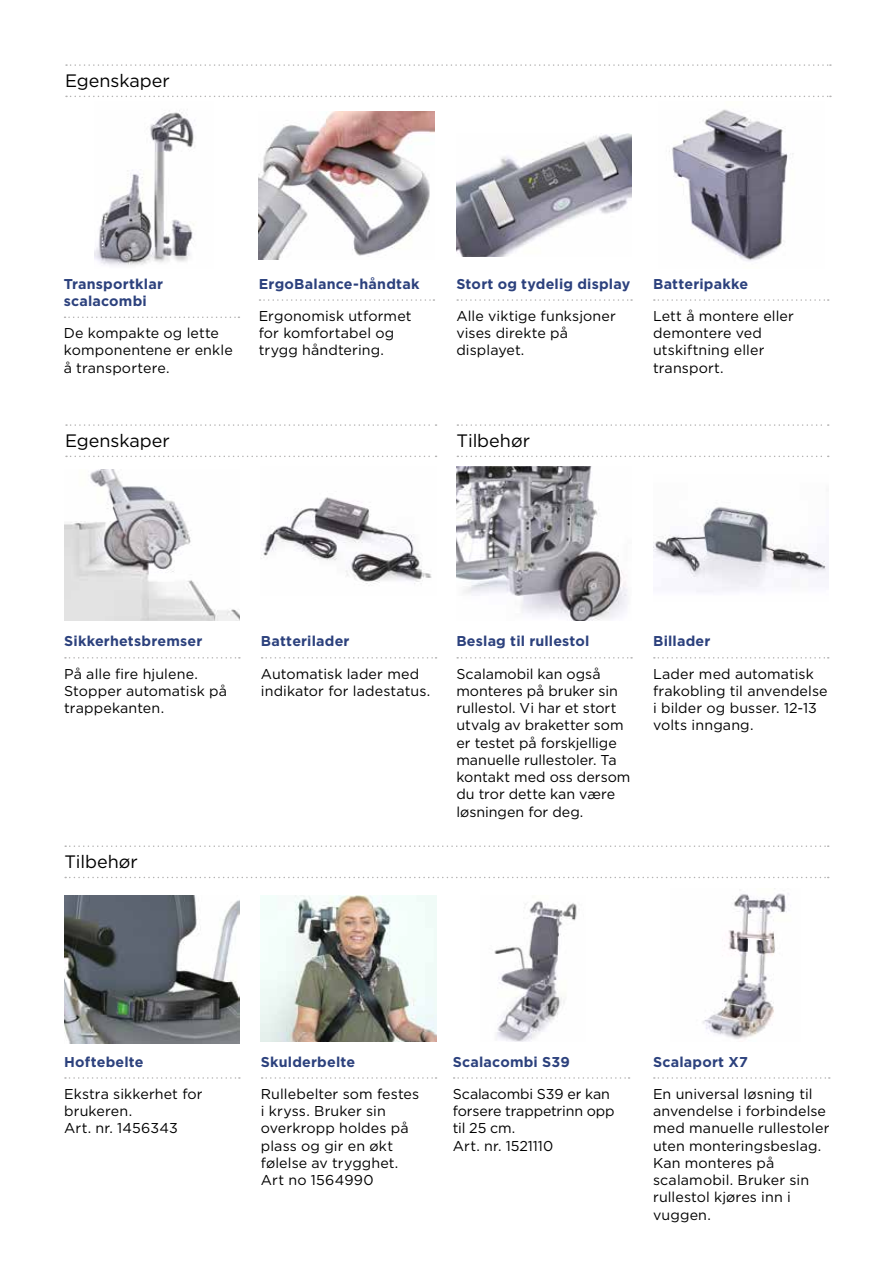
<style>
.page{position:relative;width:893px;height:1263px;background:#fff}
.page>*{position:absolute;margin:0;border:0;box-sizing:border-box;transform-origin:0 0}
.t1{font:18px "Gotham";color:#000}
.t2{font:14.25px/17.2px "Gotham";letter-spacing:.005em;color:#000}
.t3{font:700 14.25px/17.2px "Gotham";letter-spacing:.015em;color:#2c417d}
</style>
<div class="page">
<svg style="left:66px;top:64px;width:765px;height:2px"></svg>
<svg style="left:66px;top:96px;width:765px;height:1px"></svg>
<svg style="left:66px;top:424px;width:371px;height:2px"></svg>
<svg style="left:66px;top:456px;width:371px;height:1px"></svg>
<img style="left:94px;top:110px;width:101px;height:156px">
<svg style="left:65px;top:317px;width:174px;height:1px"></svg>
<img style="left:456px;top:133px;width:176px;height:123px">
<img style="left:64px;top:470px;width:176px;height:151px">
<img style="left:261px;top:497px;width:171px;height:89px">
<img style="left:456px;top:467px;width:172px;height:154px">
<svg style="left:457px;top:657px;width:175px;height:1px"></svg>
<img style="left:669px;top:109px;width:125px;height:152px">
<svg style="left:654px;top:299px;width:175px;height:2px"></svg>
<img style="left:259px;top:112px;width:175px;height:147px">
<svg style="left:259px;top:299px;width:175px;height:2px"></svg>
<svg style="left:457px;top:299px;width:175px;height:2px"></svg>
<svg style="left:65px;top:657px;width:175px;height:1px"></svg>
<svg style="left:262px;top:657px;width:175px;height:1px"></svg>
<img style="left:494px;top:901px;width:83px;height:141px">
<img style="left:261px;top:895px;width:175px;height:147px">
<svg style="left:262px;top:1077px;width:175px;height:2px"></svg>
<svg style="left:454px;top:1077px;width:176px;height:2px"></svg>
<img style="left:702px;top:893px;width:87px;height:146px">
<svg style="left:654px;top:1077px;width:176px;height:2px"></svg>
<img style="left:653px;top:507px;width:175px;height:85px">
<svg style="left:654px;top:657px;width:175px;height:1px"></svg>
<img style="left:64px;top:895px;width:176px;height:148px">
<svg style="left:65px;top:1077px;width:175px;height:2px"></svg>
<svg style="left:457px;top:424px;width:372px;height:2px"></svg>
<svg style="left:457px;top:456px;width:372px;height:1px"></svg>
<svg style="left:65px;top:845px;width:764px;height:2px"></svg>
<svg style="left:65px;top:877px;width:764px;height:1px"></svg>
<p class="t1" style="left:65px;top:69px;width:106px">Egenskaper</p>
<p class="t3" style="left:64px;top:275px;width:101px">Transportklar scalacombi</p>
<p class="t2" style="left:64px;top:324px;width:170px">De kompakte og lette komponentene er enkle å transportere.</p>
<p class="t1" style="left:65px;top:429px;width:106px">Egenskaper</p>
<p class="t3" style="left:259px;top:275px;width:162px">ErgoBalance-håndtak</p>
<p class="t2" style="left:259px;top:307px;width:154px">Ergonomisk utformet for komfortabel og trygg håndtering.</p>
<p class="t3" style="left:456px;top:275px;width:175px">Stort og tydelig display</p>
<p class="t2" style="left:456px;top:307px;width:161px">Alle viktige funksjoner vises direkte på displayet.</p>
<p class="t1" style="left:457px;top:429px;width:75px">Tilbehør</p>
<p class="t3" style="left:653px;top:275px;width:97px">Batteripakke</p>
<p class="t2" style="left:653px;top:307px;width:142px">Lett å montere eller demontere ved utskiftning eller transport.</p>
<p class="t3" style="left:64px;top:633px;width:140px">Sikkerhetsbremser</p>
<p class="t2" style="left:64px;top:665px;width:164px">På alle fire hjulene.<br>Stopper automatisk på trappekanten.</p>
<p class="t1" style="left:64px;top:850px;width:75px">Tilbehør</p>
<p class="t3" style="left:261px;top:633px;width:90px">Batterilader</p>
<p class="t2" style="left:261px;top:665px;width:171px">Automatisk lader med indikator for ladestatus.</p>
<p class="t3" style="left:456px;top:633px;width:135px">Beslag til rullestol</p>
<p class="t2" style="left:456px;top:665px;width:176px">Scalamobil kan også monteres på bruker sin rullestol. Vi har et stort utvalg av braketter som er testet på forskjellige manuelle rullestoler. Ta kontakt med oss dersom du tror dette kan være løsningen for deg.</p>
<p class="t3" style="left:653px;top:633px;width:59px">Billader</p>
<p class="t2" style="left:653px;top:665px;width:176px">Lader med automatisk frakobling til anvendelse i bilder og busser. 12-13 volts inngang.</p>
<p class="t3" style="left:64px;top:1053px;width:81px">Hoftebelte</p>
<p class="t2" style="left:64px;top:1085px;width:140px">Ekstra sikkerhet for brukeren.<br>Art. nr. 1456343</p>
<p class="t3" style="left:261px;top:1053px;width:96px">Skulderbelte</p>
<p class="t2" style="left:261px;top:1085px;width:160px">Rullebelter som festes i kryss. Bruker sin overkropp holdes på plass og gir en økt følelse av trygghet.<br>Art no 1564990</p>
<p class="t3" style="left:453px;top:1053px;width:119px">Scalacombi S39</p>
<p class="t2" style="left:453px;top:1085px;width:163px">Scalacombi S39 er kan forsere trappetrinn opp til 25 cm.<br>Art. nr. 1521110</p>
<p class="t3" style="left:653px;top:1053px;width:96px">Scalaport X7</p>
<p class="t2" style="left:653px;top:1085px;width:178px">En universal løsning til anvendelse i forbindelse med manuelle rullestoler uten monteringsbeslag.<br>Kan monteres på scalamobil. Bruker sin rullestol kjøres inn i vuggen.</p>
</div>
